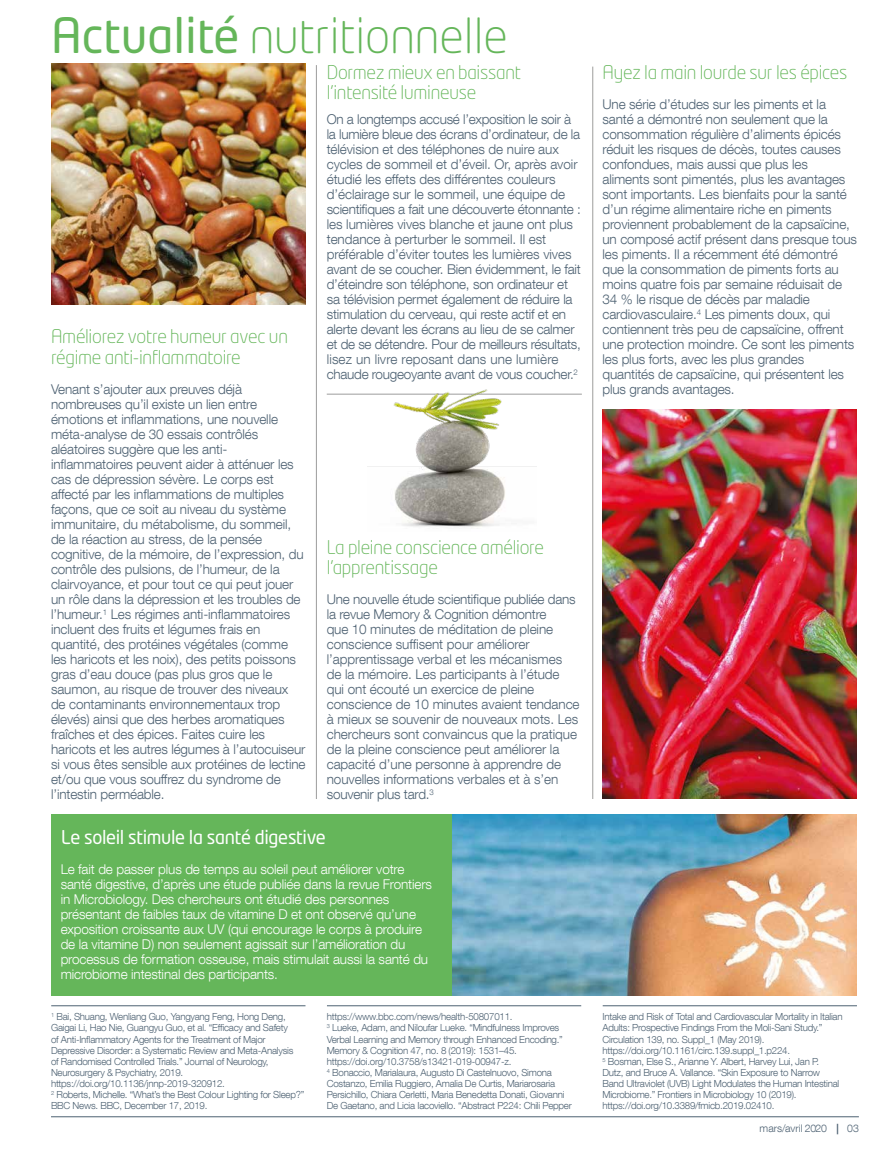
<style>
.page{position:relative;width:891px;height:1161px;background:#fff}
.page>*{position:absolute;margin:0;border:0;box-sizing:border-box;transform-origin:0 0}
.t1{font:300 48px "Neo Tech Pro";color:#65b65a}
.t2{font:300 18.75px/20.7px "Neo Tech Pro";letter-spacing:-.015em;color:#65b65a}
.t3{font:18.75px "Neo Tech Pro";letter-spacing:-.015em;color:#fff}
.t4{font:300 13.5px/15px "Helvetica Neue LT Com";letter-spacing:-.01em;color:#4d6172}
.t5{font:300 13.5px/15px "Helvetica Neue LT Com";letter-spacing:-.01em;color:#fff}
.t6{font:300 10.5px "Helvetica Neue LT Com";color:#4d6172}
.t7{font:300 9.75px/11.1px "Helvetica Neue LT Com";letter-spacing:-.025em;color:#4d6172}
.s1{font-weight:400}
.s2{font-weight:700}
</style>
<div class="page">
<hr style="left:51px;top:1116px;width:808px;height:1px;background:#4d6172">
<img style="left:451px;top:815px;width:406px;height:181px">
<div style="left:51px;top:815px;width:400px;height:181px;background:#65b65a"></div>
<hr style="left:316px;top:65px;width:1px;height:734px;background:#9d9d9c">
<hr style="left:592px;top:67px;width:1px;height:732px;background:#9d9d9c">
<img style="left:603px;top:409px;width:254px;height:390px">
<hr style="left:51px;top:1006px;width:255px;height:1px;background:#4d6172">
<hr style="left:327px;top:1006px;width:254px;height:1px;background:#4d6172">
<hr style="left:603px;top:1006px;width:254px;height:1px;background:#4d6172">
<hr style="left:327px;top:394px;width:255px;height:1px;background:#9d9d9c">
<img style="left:51px;top:63px;width:255px;height:241px">
<img style="left:367px;top:389px;width:170px;height:139px">
<h1 class="t1" style="left:51px;top:7px;width:459px"><span class="s1">Actualité</span> nutritionnelle</h1>
<h2 class="t2" style="left:51px;top:326px;width:238px">Améliorez votre humeur avec un régime anti-inflammatoire</h2>
<p class="t4" style="left:51px;top:381px;width:256px">Venant s’ajouter aux preuves déjà nombreuses qu’il existe un lien entre émotions et inflammations, une nouvelle méta-analyse de 30 essais contrôlés aléatoires suggère que les anti&shy;inflammatoires peuvent aider à atténuer les cas de dépression sévère. Le corps est affecté par les inflammations de multiples façons, que ce soit au niveau du système immunitaire, du métabolisme, du sommeil, de la réaction au stress, de la pensée cognitive, de la mémoire, de l’expression, du contrôle des pulsions, de l’humeur, de la clairvoyance, et pour tout ce qui peut jouer un rôle dans la dépression et les troubles de l’humeur.<sup>1</sup> Les régimes anti-inflammatoires incluent des fruits et légumes frais en quantité, des protéines végétales (comme les haricots et les noix), des petits poissons gras d’eau douce (pas plus gros que le saumon, au risque de trouver des niveaux de contaminants environnementaux trop élevés) ainsi que des herbes aromatiques fraîches et des épices. Faites cuire les haricots et les autres légumes à l’autocuiseur si vous êtes sensible aux protéines de lectine et/ou que vous souffrez du syndrome de l’intestin perméable.</p>
<h2 class="t2" style="left:327px;top:61px;width:196px">Dormez mieux en baissant l’intensité lumineuse</h2>
<p class="t4" style="left:327px;top:111px;width:256px">On a longtemps accusé l’exposition le soir à la lumière bleue des écrans d’ordinateur, de la télévision et des téléphones de nuire aux cycles de sommeil et d’éveil. Or, après avoir étudié les effets des différentes couleurs d’éclairage sur le sommeil, une équipe de scientifiques a fait une découverte étonnante : les lumières vives blanche et jaune ont plus tendance à perturber le sommeil. Il est préférable d’éviter toutes les lumières vives avant de se coucher. Bien évidemment, le fait d’éteindre son téléphone, son ordinateur et sa télévision permet également de réduire la stimulation du cerveau, qui reste actif et en alerte devant les écrans au lieu de se calmer et de se détendre. Pour de meilleurs résultats, lisez un livre reposant dans une lumière chaude rougeoyante avant de vous coucher.<sup>2</sup></p>
<h2 class="t2" style="left:327px;top:536px;width:219px">La pleine conscience améliore l’apprentissage</h2>
<p class="t4" style="left:327px;top:591px;width:254px">Une nouvelle étude scientifique publiée dans la revue Memory &amp; Cognition démontre<br>que 10 minutes de méditation de pleine conscience suffisent pour améliorer l’apprentissage verbal et les mécanismes de la mémoire. Les participants à l’étude qui ont écouté un exercice de pleine conscience de 10 minutes avaient tendance à mieux se souvenir de nouveaux mots. Les chercheurs sont convaincus que la pratique de la pleine conscience peut améliorer la capacité d’une personne à apprendre de nouvelles informations verbales et à s’en souvenir plus tard.<sup>3</sup></p>
<h2 class="t3" style="left:61px;top:826px;width:266px">Le soleil stimule la santé digestive</h2>
<p class="t5" style="left:61px;top:861px;width:373px">Le fait de passer plus de temps au soleil peut améliorer votre santé digestive, d’après une étude publiée dans la revue Frontiers in Microbiology. Des chercheurs ont étudié des personnes présentant de faibles taux de vitamine D et ont observé qu’une exposition croissante aux UV (qui encourage le corps à produire de la vitamine D) non seulement agissait sur l’amélioration du processus de formation osseuse, mais stimulait aussi la santé du microbiome intestinal des participants.</p>
<h2 class="t2" style="left:603px;top:61px;width:246px">Ayez la main lourde sur les épices</h2>
<p class="t4" style="left:603px;top:96px;width:256px">Une série d’études sur les piments et la santé a démontré non seulement que la consommation régulière d’aliments épicés réduit les risques de décès, toutes causes confondues, mais aussi que plus les aliments sont pimentés, plus les avantages sont importants. Les bienfaits pour la santé d’un régime alimentaire riche en piments proviennent probablement de la capsaïcine, un composé actif présent dans presque tous les piments. Il a récemment été démontré que la consommation de piments forts au moins quatre fois par semaine réduisait de 34 % le risque de décès par maladie cardiovasculaire.<sup>4</sup> Les piments doux, qui contiennent très peu de capsaïcine, offrent une protection moindre. Ce sont les piments les plus forts, avec les plus grandes quantités de capsaïcine, qui présentent les plus grands avantages.</p>
<p class="t7" style="left:51px;top:1011px;width:255px"><sup>1</sup> Bai, Shuang, Wenliang Guo, Yangyang Feng, Hong Deng, Gaigai Li, Hao Nie, Guangyu Guo, et al. “Efficacy and Safety<br>of Anti-Inflammatory Agents for the Treatment of Major Depressive Disorder: a Systematic Review and Meta-Analysis<br>of Randomised Controlled Trials.” Journal of Neurology, Neurosurgery &amp; Psychiatry, 2019. https://doi.org/10.1136/jnnp-2019-320912.<br><sup>2</sup> Roberts, Michelle. “What’s the Best Colour Lighting for Sleep?” BBC News. BBC, December 17, 2019.</p>
<p class="t7" style="left:327px;top:1011px;width:247px">https://www.bbc.com/news/health-50807011.<br><sup>3</sup> Lueke, Adam, and Niloufar Lueke. “Mindfulness Improves Verbal Learning and Memory through Enhanced Encoding.” Memory &amp; Cognition 47, no. 8 (2019): 1531–45. https://doi.org/10.3758/s13421-019-00947-z.<br><sup>4</sup> Bonaccio, Marialaura, Augusto Di Castelnuovo, Simona Costanzo, Emilia Ruggiero, Amalia De Curtis, Mariarosaria Persichillo, Chiara Cerletti, Maria Benedetta Donati, Giovanni De Gaetano, and Licia Iacoviello. “Abstract P224: Chili Pepper</p>
<p class="t7" style="left:602px;top:1011px;width:242px">Intake and Risk of Total and Cardiovascular Mortality in Italian Adults: Prospective Findings From the Moli-Sani Study.” Circulation 139, no. Suppl_1 (May 2019). https://doi.org/10.1161/circ.139.suppl_1.p224.<br><sup>5</sup> Bosman, Else S., Arianne Y. Albert, Harvey Lui, Jan P.<br>Dutz, and Bruce A. Vallance. “Skin Exposure to Narrow Band Ultraviolet (UVB) Light Modulates the Human Intestinal Microbiome.” Frontiers in Microbiology 10 (2019). https://doi.org/10.3389/fmicb.2019.02410.</p>
<p class="t6" style="left:760px;top:1122px;width:81px">mars/avril 2020 <span class="s2">|</span></p>
<p class="t6" style="left:847px;top:1122px;width:13px">03</p>
</div>
